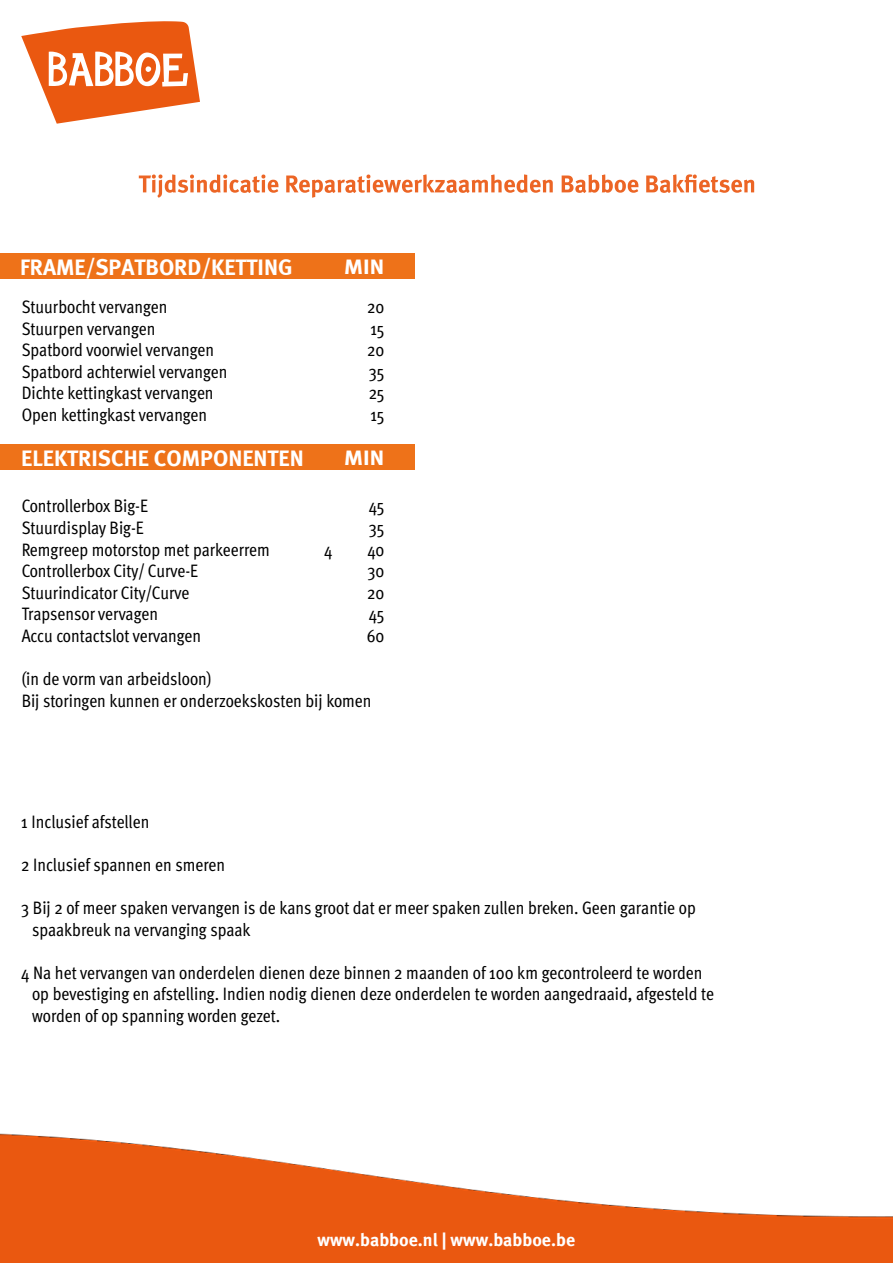
<style>
.page{position:relative;width:893px;height:1263px;background:#fff}
.page>*{position:absolute;margin:0;border:0;box-sizing:border-box;transform-origin:0 0}
.t1{font:700 25.35px "Meta";color:#fff;scale:.83 1}
.t2{font:700 22.5px "Meta";color:#fff}
.t3{font:700 21px "Meta";color:#fff}
.t4{font:700 21px "Meta";color:#fff;scale:1.1 1}
.t5{font:18px/21.6px "Meta Cond";color:#000}
.t6{font:700 18px "Meta";color:#fff}
.t7{font:500 18px "Meta Cond";color:#fff}
</style>
<div class="page">
<svg style="left:21px;top:21px;width:179px;height:103px"></svg>
<img style="left:0;top:1133px;width:893px;height:130px">
<div style="left:0;top:253px;width:415px;height:26px;background:#ee7219"></div>
<div style="left:0;top:444px;width:415px;height:26px;background:#ee7219"></div>
<svg style="left:139px;top:174px;width:139px;height:24px"></svg>
<svg style="left:286px;top:174px;width:267px;height:24px"></svg>
<svg style="left:562px;top:174px;width:76px;height:19px"></svg>
<svg style="left:646px;top:174px;width:108px;height:19px"></svg>
<p class="t2" style="left:20px;top:253px;width:274px">FRAME/SPATBORD/KETTING</p>
<p class="t3" style="left:21px;top:254px;width:82px">REMMEN</p>
<p class="t3" style="left:351px;top:254px;width:38px">MIN</p>
<p class="t5" style="left:22px;top:296px;width:147px">Stuurbocht vervangen</p>
<p class="t5" style="left:367px;top:296px;width:19px">20</p>
<p class="t5" style="left:22px;top:317px;width:135px">Stuurpen vervangen</p>
<p class="t5" style="left:371px;top:317px;width:15px">15</p>
<p class="t5" style="left:22px;top:339px;width:194px">Spatbord voorwiel vervangen</p>
<p class="t5" style="left:367px;top:339px;width:19px">20</p>
<p class="t5" style="left:22px;top:361px;width:207px">Spatbord achterwiel vervangen</p>
<p class="t5" style="left:369px;top:361px;width:17px">35</p>
<p class="t5" style="left:22px;top:382px;width:193px">Dichte kettingkast vervangen</p>
<p class="t5" style="left:369px;top:382px;width:17px">25</p>
<p class="t5" style="left:22px;top:404px;width:187px">Open kettingkast vervangen</p>
<p class="t5" style="left:371px;top:404px;width:15px">15</p>
<p class="t4" style="left:344px;top:254px;width:38px">MIN</p>
<p class="t2" style="left:21px;top:445px;width:284px">ELEKTRISCHE COMPONENTEN</p>
<h1 class="t1" style="left:21px;top:444px;width:98px">REMMEN</h1>
<p class="t5" style="left:22px;top:495px;width:128px">Controllerbox Big-E</p>
<p class="t5" style="left:369px;top:495px;width:17px">45</p>
<p class="t5" style="left:22px;top:517px;width:124px">Stuurdisplay Big-E</p>
<p class="t5" style="left:369px;top:517px;width:17px">35</p>
<p class="t5" style="left:22px;top:538px;width:250px">Remgreep motorstop met parkeerrem</p>
<p class="t5" style="left:324px;top:538px;width:10px">4</p>
<p class="t5" style="left:367px;top:538px;width:19px">40</p>
<p class="t5" style="left:22px;top:560px;width:178px">Controllerbox City/ Curve-E</p>
<p class="t5" style="left:368px;top:560px;width:18px">30</p>
<p class="t5" style="left:22px;top:582px;width:169px">Stuurindicator City/Curve</p>
<p class="t5" style="left:367px;top:582px;width:19px">20</p>
<p class="t5" style="left:22px;top:603px;width:138px">Trapsensor vervagen</p>
<p class="t5" style="left:369px;top:603px;width:17px">45</p>
<p class="t5" style="left:22px;top:625px;width:181px">Accu contactslot vervangen</p>
<p class="t5" style="left:367px;top:625px;width:19px">60</p>
<p class="t5" style="left:22px;top:668px;width:351px">(in de vorm van arbeidsloon)<br>Bij storingen kunnen er onderzoekskosten bij komen</p>
<p class="t4" style="left:344px;top:445px;width:38px">MIN</p>
<p class="t5" style="left:21px;top:810px;width:130px">1 Inclusief afstellen</p>
<p class="t5" style="left:21px;top:854px;width:205px">2 Inclusief spannen en smeren</p>
<p class="t5" style="left:32px;top:897px;width:665px;text-indent:-11px">3 Bij 2 of meer spaken vervangen is de kans groot dat er meer spaken zullen breken. Geen garantie op spaakbreuk na vervanging spaak</p>
<p class="t5" style="left:32px;top:962px;width:683px;text-indent:-11px">4 Na het vervangen van onderdelen dienen deze binnen 2 maanden of 100 km gecontroleerd te worden op bevestiging en afstelling. Indien nodig dienen deze onderdelen te worden aangedraaid, afgesteld te worden of op spanning worden gezet.</p>
<p class="t7" style="left:336px;top:1225px;width:227px">www.babboe.nl | www.babboe.be</p>
<p class="t6" style="left:317px;top:1228px;width:259px">www.babboe.nl | www.babboe.be</p>
</div>
